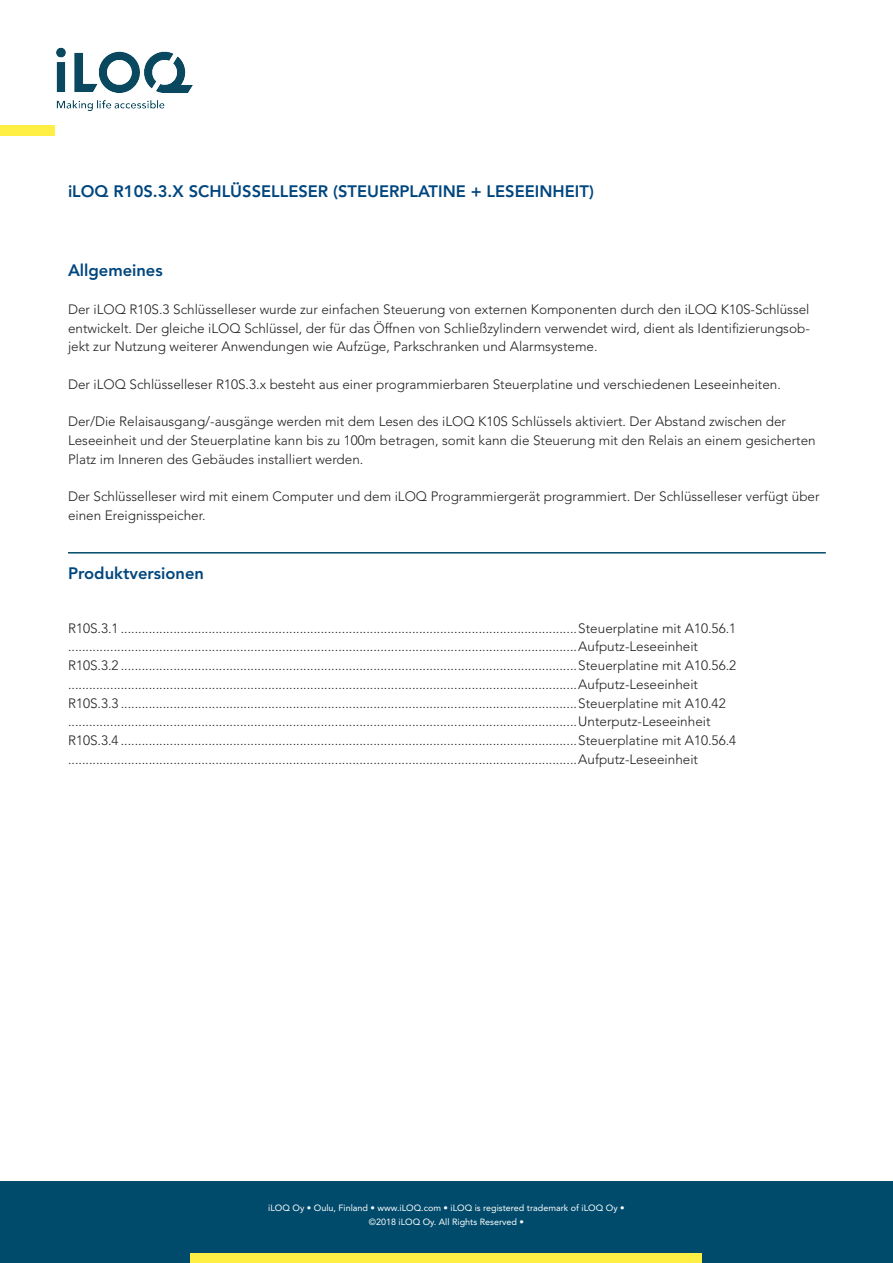
<style>
.page{position:relative;width:893px;height:1263px;background:#fff}
.page>*{position:absolute;margin:0;border:0;box-sizing:border-box;transform-origin:0 0}
.Tuotenimi{font:800 16.5px "Avenir LT Std";color:#00467e}
.Tuotenimen_alaotsikk{font:800 16.5px "Avenir LT Std";color:#00467e}
.Otsikko{font:800 16.5px "Avenir LT Std";color:#00467e}
.Taulukko{font:300 13.5px/18.8px "Avenir LT Std";color:#231f20}
.Leipäteksti{font:300 13.5px/18.8px "Avenir LT Std";color:#231f20}
.t1{font:9px/13.5px "Avenir LT Std";color:#fff;text-align:center}
</style>
<div class="page">
<img style="left:56px;top:47px;width:137px;height:64px">
<div style="left:0;top:125px;width:55px;height:10px;background:#ffef44"></div>
<div style="left:0;top:1181px;width:893px;height:82px;background:#004b6c"></div>
<div style="left:191px;top:1254px;width:511px;height:9px;background:#ffef44"></div>
<hr style="left:68px;top:552px;width:758px;height:1px;background:#004b6c">
<p class="Tuotenimi" style="left:68px;top:181px;width:527px">iLOQ R10S.3.X SCHLÜSSELLESER (STEUERPLATINE + LESEEINHEIT)</p>
<p class="Otsikko" style="left:68px;top:261px;width:96px">Allgemeines</p>
<p class="Leipäteksti" style="left:68px;top:300px;width:743px;text-align:justify">Der iLOQ R10S.3 Schlüsselleser wurde zur einfachen Steuerung von externen Komponenten durch den iLOQ K10S-Schlüssel entwickelt. Der gleiche iLOQ Schlüssel, der für das Öffnen von Schließzylindern verwendet wird, dient als Identifizierungsob&shy;jekt zur Nutzung weiterer Anwendungen wie Aufzüge, Parkschranken und Alarmsysteme.</p>
<p class="Leipäteksti" style="left:68px;top:375px;width:714px">Der iLOQ Schlüsselleser R10S.3.x besteht aus einer programmierbaren Steuerplatine und verschiedenen Leseeinheiten.</p>
<p class="Leipäteksti" style="left:68px;top:412px;width:749px">Der/Die Relaisausgang/-ausgänge werden mit dem Lesen des iLOQ K10S Schlüssels aktiviert. Der Abstand zwischen der<br>Leseeinheit und der Steuerplatine kann bis zu 100m betragen, somit kann die Steuerung mit den Relais an einem gesicherten<br>Platz im Inneren des Gebäudes installiert werden.</p>
<p class="Leipäteksti" style="left:68px;top:487px;width:753px">Der Schlüsselleser wird mit einem Computer und dem iLOQ Programmiergerät programmiert. Der Schlüsselleser verfügt über einen Ereignisspeicher.</p>
<p class="Tuotenimen_alaotsikk" style="left:68px;top:564px;width:137px">Produktversionen</p>
<p class="Taulukko" style="left:68px;top:619px;width:670px">R10S.3.1 ..................................................................................................................................Steuerplatine mit A10.56.1 .................................................................................................................................................Aufputz-Leseeinheit</p>
<p class="Taulukko" style="left:68px;top:656px;width:670px">R10S.3.2 ..................................................................................................................................Steuerplatine mit A10.56.2 .................................................................................................................................................Aufputz-Leseeinheit</p>
<p class="Taulukko" style="left:68px;top:694px;width:670px">R10S.3.3 ..................................................................................................................................Steuerplatine mit A10.42 .................................................................................................................................................Unterputz-Leseeinheit R10S.3.4 ..................................................................................................................................Steuerplatine mit A10.56.4 .................................................................................................................................................Aufputz-Leseeinheit</p>
<p class="t1" style="left:268px;top:1201px;width:358px">iLOQ Oy • Oulu, Finland • www.iLOQ.com • iLOQ is registered trademark of iLOQ Oy • ©2018 iLOQ Oy. All Rights Reserved •</p>
</div>
